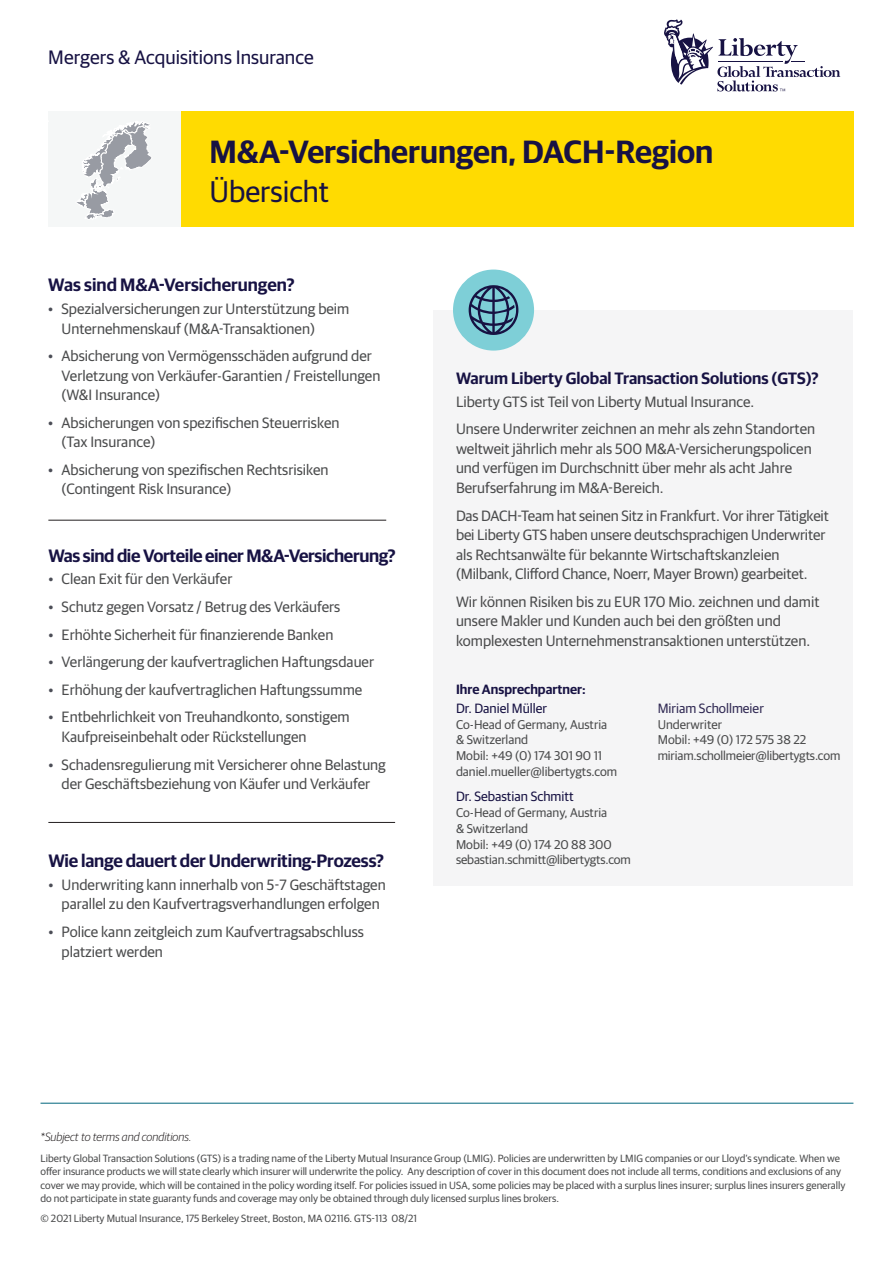
<style>
.page{position:relative;width:894px;height:1263px;background:#fff}
.page>*{position:absolute;margin:0;border:0;box-sizing:border-box;transform-origin:0 0}
.Document_Title{font:600 32.25px "Guardian Sans";color:#171243}
.Document_Title-2{font:30px "Guardian Sans";color:#171243}
.t1{font:19.5px "Guardian Sans";color:#171243}
.Body_-_Header_1{font:600 18px "Guardian Sans";letter-spacing:-.01em;color:#171243}
.Body_-_Header_1-2{font:600 16.5px "Guardian Sans";color:#171243}
.Body_-_Text{font:15px/19.5px "Guardian Sans";color:#4b4c4d}
.Body_-_Header_2{font:13.5px "Guardian Sans";color:#171243}
.Body_-_Header_1-3{font:600 13.5px "Guardian Sans";color:#171243}
.Body_-_Text-2{font:13.5px "Guardian Sans";color:#312a54}
.Body_-_Text-3{font:12.75px/15.8px "Guardian Sans";color:#4b4c4d}
.t2{font:italic 300 12px "Guardian Sans";color:#231f20}
.Legal{font:10.5px/13.5px "Guardian Sans";color:#4b4c4d}
.s1{font-size:14.25px;color:#4b4d56}
</style>
<div class="page">
<div style="left:433px;top:310px;width:420px;height:575px;background:#f5f5f6"></div>
<hr style="left:40px;top:1103px;width:813px;height:1px;background:#00657c">
<div style="left:180px;top:112px;width:673px;height:115px;background:#ffdb01"></div>
<svg style="left:664px;top:19px;width:176px;height:72px"></svg>
<div style="left:48px;top:112px;width:132px;height:115px;background:#f5f7f7"></div>
<svg style="left:77px;top:122px;width:74px;height:97px"></svg>
<hr style="left:48px;top:520px;width:338px;height:1px;background:#231f20">
<hr style="left:48px;top:822px;width:347px;height:1px;background:#231f20">
<div style="left:453px;top:269px;width:81px;height:81px;background:#7ecfd7;border-radius:50%"></div>
<svg style="left:468px;top:285px;width:50px;height:50px"></svg>
<p class="t1" style="left:48px;top:43px;width:267px">Mergers &amp; Acquisitions Insurance</p>
<p class="Document_Title" style="left:209px;top:128px;width:505px">M&amp;A-Versicherungen, DACH-Region</p>
<p class="Document_Title-2" style="left:209px;top:170px;width:121px">Übersicht</p>
<p class="Body_-_Header_1" style="left:48px;top:272px;width:248px">Was sind M&amp;A-Versicherungen?</p>
<p class="Body_-_Text" style="left:61px;top:298px;width:289px;text-indent:-13px"><span class="s1">•</span> Spezialversicherungen zur Unterstützung beim<br>Unternehmenskauf (M&amp;A-Transaktionen)</p>
<p class="Body_-_Text" style="left:61px;top:345px;width:320px;text-indent:-13px"><span class="s1">•</span> Absicherung von Vermögensschäden aufgrund der<br>Verletzung von Verkäufer-Garantien / Freistellungen (W&amp;I Insurance)</p>
<p class="Body_-_Text" style="left:61px;top:412px;width:279px;text-indent:-13px"><span class="s1">•</span> Absicherungen von spezifischen Steuerrisken (Tax Insurance)</p>
<p class="Body_-_Text" style="left:61px;top:459px;width:268px;text-indent:-13px"><span class="s1">•</span> Absicherung von spezifischen Rechtsrisiken (Contingent Risk Insurance)</p>
<p class="Body_-_Header_1" style="left:48px;top:542px;width:349px">Was sind die Vorteile einer M&amp;A-Versicherung?</p>
<p class="Body_-_Text" style="left:48px;top:568px;width:185px"><span class="s1">•</span> Clean Exit für den Verkäufer</p>
<p class="Body_-_Text" style="left:48px;top:596px;width:293px"><span class="s1">•</span> Schutz gegen Vorsatz / Betrug des Verkäufers</p>
<p class="Body_-_Text" style="left:48px;top:623px;width:286px"><span class="s1">•</span> Erhöhte Sicherheit für finanzierende Banken</p>
<p class="Body_-_Text" style="left:48px;top:651px;width:327px"><span class="s1">•</span> Verlängerung der kaufvertraglichen Haftungsdauer</p>
<p class="Body_-_Text" style="left:48px;top:679px;width:315px"><span class="s1">•</span> Erhöhung der kaufvertraglichen Haftungssumme</p>
<p class="Body_-_Text" style="left:62px;top:706px;width:289px;text-indent:-13px"><span class="s1">•</span> Entbehrlichkeit von Treuhandkonto, sonstigem<br>Kaufpreiseinbehalt oder Rückstellungen</p>
<p class="Body_-_Text" style="left:48px;top:753px;width:339px;text-align:center"><span class="s1">•</span> Schadensregulierung mit Versicherer ohne Belastung der Geschäftsbeziehung von Käufer und Verkäufer</p>
<p class="Body_-_Header_1" style="left:48px;top:847px;width:337px">Wie lange dauert der Underwriting-Prozess?</p>
<p class="Body_-_Text" style="left:48px;top:874px;width:339px;text-align:center"><span class="s1">•</span> Underwriting kann innerhalb von 5-7 Geschäftstagen parallel zu den Kaufvertragsverhandlungen erfolgen</p>
<p class="Body_-_Text" style="left:62px;top:921px;width:304px;text-indent:-13px"><span class="s1">•</span> Police kann zeitgleich zum Kaufvertragsabschluss platziert werden</p>
<p class="Body_-_Header_1-2" style="left:456px;top:366px;width:364px">Warum Liberty Global Transaction Solutions (GTS)?</p>
<p class="Body_-_Text" style="left:456px;top:391px;width:300px">Liberty GTS ist Teil von Liberty Mutual Insurance.</p>
<p class="Body_-_Text" style="left:456px;top:418px;width:360px">Unsere Underwriter zeichnen an mehr als zehn Standorten weltweit jährlich mehr als 500 M&amp;A-Versicherungspolicen und verfügen im Durchschnitt über mehr als acht Jahre Berufserfahrung im M&amp;A-Bereich.</p>
<p class="Body_-_Text" style="left:456px;top:504px;width:374px">Das DACH-Team hat seinen Sitz in Frankfurt. Vor ihrer Tätigkeit bei Liberty GTS haben unsere deutschsprachigen Underwriter als Rechtsanwälte für bekannte Wirtschaftskanzleien (Milbank, Clifford Chance, Noerr, Mayer Brown) gearbeitet.</p>
<p class="Body_-_Text" style="left:456px;top:590px;width:365px">Wir können Risiken bis zu EUR 170 Mio. zeichnen und damit unsere Makler und Kunden auch bei den größten und komplexesten Unternehmenstransaktionen unterstützen.</p>
<p class="Body_-_Header_1-3" style="left:456px;top:679px;width:131px">Ihre Ansprechpartner:</p>
<p class="Body_-_Header_2" style="left:456px;top:698px;width:93px">Dr. Daniel Müller</p>
<p class="Body_-_Text-3" style="left:456px;top:715px;width:152px">Co-Head of Germany, Austria &amp; Switzerland</p>
<p class="Body_-_Text-3" style="left:456px;top:747px;width:148px">Mobil: +49 (0) 174 301 90 11</p>
<p class="Body_-_Text-3" style="left:456px;top:762px;width:163px">daniel.mueller@libertygts.com</p>
<p class="Body_-_Header_2" style="left:456px;top:787px;width:119px">Dr. Sebastian Schmitt</p>
<p class="Body_-_Text-3" style="left:456px;top:804px;width:152px">Co-Head of Germany, Austria &amp; Switzerland</p>
<p class="Body_-_Text-3" style="left:456px;top:835px;width:157px">Mobil: +49 (0) 174 20 88 300</p>
<p class="Body_-_Text-3" style="left:456px;top:851px;width:176px">sebastian.schmitt@libertygts.com</p>
<p class="Body_-_Text-2" style="left:657px;top:698px;width:108px">Miriam Schollmeier</p>
<p class="Body_-_Text-3" style="left:657px;top:715px;width:66px">Underwriter</p>
<p class="Body_-_Text-3" style="left:657px;top:731px;width:150px">Mobil: +49 (0) 172 575 38 22</p>
<p class="Body_-_Text-3" style="left:657px;top:747px;width:184px">miriam.schollmeier@libertygts.com</p>
<p class="t2" style="left:40px;top:1129px;width:152px">*Subject to terms and conditions.</p>
<p class="Legal" style="left:40px;top:1150px;width:806px">Liberty Global Transaction Solutions (GTS) is a trading name of the Liberty Mutual Insurance Group (LMIG). Policies are underwritten by LMIG companies or our Lloyd’s syndicate. When we offer insurance products we will state clearly which insurer will underwrite the policy. Any description of cover in this document does not include all terms, conditions and exclusions of any cover we may provide, which will be contained in the policy wording itself. For policies issued in USA, some policies may be placed with a surplus lines insurer; surplus lines insurers generally do not participate in state guaranty funds and coverage may only be obtained through duly licensed surplus lines brokers.</p>
<p class="Legal" style="left:40px;top:1211px;width:378px">© 2021 Liberty Mutual Insurance, 175 Berkeley Street, Boston, MA 02116. GTS-113 08/21</p>
</div>
